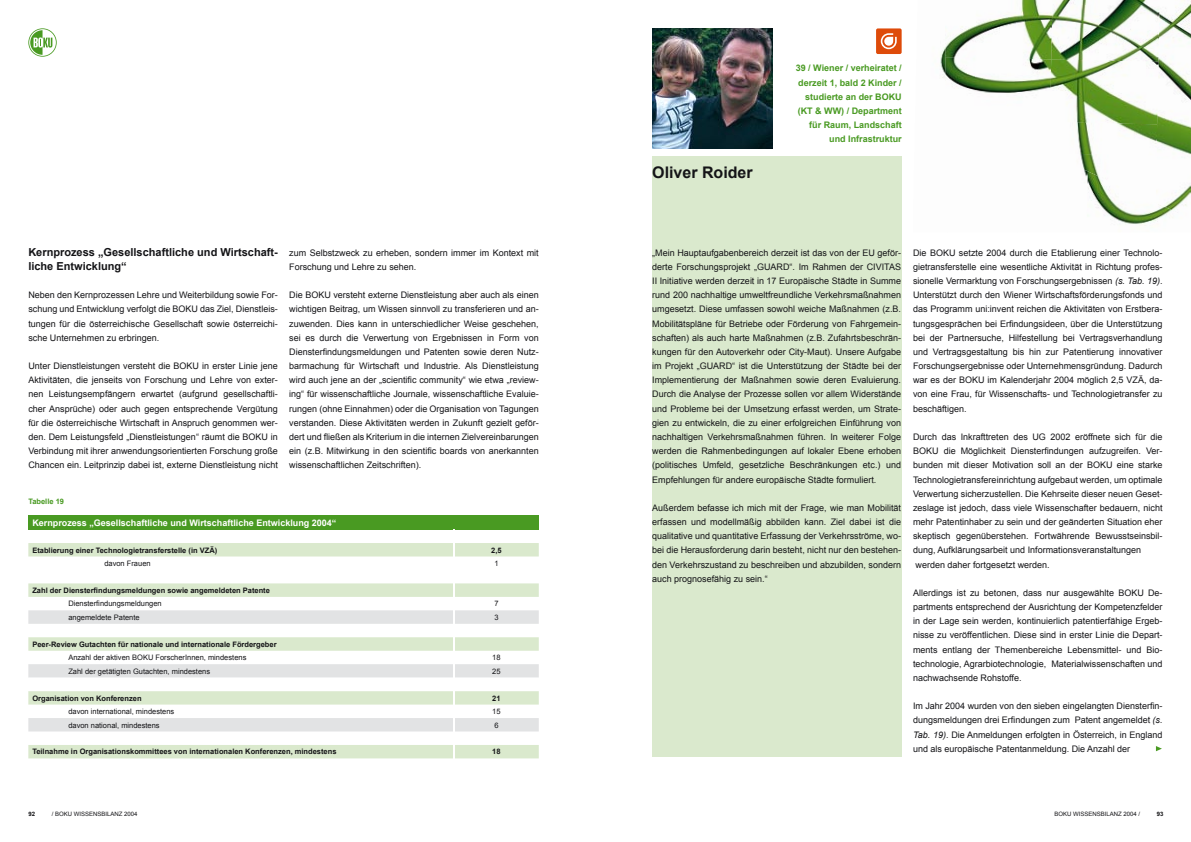
<style>
.page{position:relative;width:1191px;height:842px;background:#fff}
.page>*{position:absolute;margin:0;border:0;box-sizing:border-box;transform-origin:0 0}
.t1{font:700 16px "Arial";color:#141417}
.t2{font:700 11px/14.2px "Arial";color:#141417}
.t3{font:9px/14.2px "Arial";color:#141417;text-align:justify}
.t4{font:700 9px/14.2px "Arial";color:#499a22;text-align:right}
.t5{font:700 9px "Arial";color:#fff}
.t6{font:700 7.5px "Arial";color:#141417}
.t7{font:7.5px "Arial";color:#141417}
.t8{font:700 7.5px "Arial";color:#499a22}
.t9{font:6px "Arial";color:#141417}
.t10{font:700 6px "Arial";color:#141417}
.s1{font-style:italic}
</style>
<div class="page">
<div style="left:652px;top:156px;width:249px;height:601px;background:#dae9cd"></div>
<img style="left:652px;top:28px;width:120px;height:121px">
<div style="left:876px;top:28px;width:25px;height:26px;background:#de4b0a;border-radius:2px"></div>
<svg style="left:880px;top:33px;width:16px;height:16px"></svg>
<img style="left:940px;top:47px;width:5px;height:31px">
<img style="left:1114px;top:218px;width:44px;height:8px">
<img style="left:945px;top:0;width:106px;height:57px">
<img style="left:1051px;top:0;width:104px;height:59px">
<img style="left:1155px;top:0;width:36px;height:219px">
<img style="left:945px;top:57px;width:106px;height:36px">
<img style="left:1049px;top:59px;width:109px;height:65px">
<img style="left:1049px;top:120px;width:108px;height:36px">
<img style="left:1049px;top:152px;width:107px;height:33px">
<img style="left:1088px;top:185px;width:68px;height:33px">
<svg style="left:1156px;top:746px;width:6px;height:5px"></svg>
<div style="left:28px;top:515px;width:511px;height:15px;background:#499a22"></div>
<svg style="left:28px;top:543px;width:511px;height:215px"></svg>
<svg style="left:28px;top:28px;width:29px;height:29px"></svg>
<p class="t2" style="left:28px;top:245px;width:251px">Kernprozess „Gesellschaftliche und Wirtschaft&shy;liche Entwicklung“</p>
<p class="t3" style="left:28px;top:288px;width:251px">Neben den Kernprozessen Lehre und Weiterbildung sowie For&shy;schung und Entwicklung verfolgt die BOKU das Ziel, Dienstleis&shy;tungen für die österreichische Gesellschaft sowie österreichi&shy;sche Unternehmen zu erbringen.</p>
<p class="t3" style="left:28px;top:359px;width:251px">Unter Dienstleistungen versteht die BOKU in erster Linie jene Aktivitäten, die jenseits von Forschung und Lehre von exter&shy;nen Leistungsempfängern erwartet (aufgrund gesellschaftli&shy;cher Ansprüche) oder auch gegen entsprechende Vergütung für die österreichische Wirtschaft in Anspruch genommen wer&shy;den. Dem Leistungsfeld „Dienstleistungen“ räumt die BOKU in Verbindung mit ihrer anwendungsorientierten Forschung große Chancen ein. Leitprinzip dabei ist, externe Dienstleistung nicht</p>
<p class="t8" style="left:28px;top:497px;width:37px">Tabelle 19</p>
<p class="t3" style="left:289px;top:245px;width:251px">zum Selbstzweck zu erheben, sondern immer im Kontext mit<br>Forschung und Lehre zu sehen.</p>
<p class="t3" style="left:289px;top:288px;width:251px">Die BOKU versteht externe Dienstleistung aber auch als einen wichtigen Beitrag, um Wissen sinnvoll zu transferieren und an&shy;zuwenden. Dies kann in unterschiedlicher Weise geschehen, sei es durch die Verwertung von Ergebnissen in Form von Diensterfindungsmeldungen und Patenten sowie deren Nutz&shy;barmachung für Wirtschaft und Industrie. Als Dienstleistung wird auch jene an der „scientific community“ wie etwa „review&shy;ing“ für wissenschaftliche Journale, wissenschaftliche Evaluie&shy;rungen (ohne Einnahmen) oder die Organisation von Tagungen verstanden. Diese Aktivitäten werden in Zukunft gezielt geför&shy;dert und fließen als Kriterium in die internen Zielvereinbarungen ein (z.B. Mitwirkung in den scientific boards von anerkannten wissenschaftlichen Zeitschriften).</p>
<p class="t5" style="left:32px;top:517px;width:305px">Kernprozess „Gesellschaftliche und Wirtschaftliche Entwicklung 2004“</p>
<p class="t6" style="left:32px;top:546px;width:186px">Etablierung einer Technologietransferstelle (in VZÄ)</p>
<p class="t6" style="left:491px;top:546px;width:12px">2,5</p>
<p class="t7" style="left:104px;top:559px;width:48px">davon Frauen</p>
<p class="t7" style="left:494px;top:559px;width:6px">1</p>
<p class="t6" style="left:32px;top:586px;width:239px">Zahl der Diensterfindungsmeldungen sowie angemeldeten Patente</p>
<p class="t7" style="left:68px;top:599px;width:95px">Diensterfindungsmeldungen</p>
<p class="t7" style="left:494px;top:599px;width:6px">7</p>
<p class="t7" style="left:68px;top:613px;width:73px">angemeldete Patente</p>
<p class="t7" style="left:494px;top:613px;width:6px">3</p>
<p class="t6" style="left:32px;top:640px;width:246px">Peer-Review Gutachten für nationale und internationale Fördergeber</p>
<p class="t7" style="left:68px;top:653px;width:179px">Anzahl der aktiven BOKU ForscherInnen, mindestens</p>
<p class="t7" style="left:492px;top:653px;width:10px">18</p>
<p class="t7" style="left:68px;top:667px;width:143px">Zahl der getätigten Gutachten, mindestens</p>
<p class="t7" style="left:492px;top:667px;width:10px">25</p>
<p class="t6" style="left:32px;top:694px;width:111px">Organisation von Konferenzen</p>
<p class="t6" style="left:492px;top:694px;width:10px">21</p>
<p class="t7" style="left:68px;top:707px;width:107px">davon international, mindestens</p>
<p class="t7" style="left:492px;top:707px;width:10px">15</p>
<p class="t7" style="left:68px;top:721px;width:93px">davon national, mindestens</p>
<p class="t7" style="left:494px;top:721px;width:6px">6</p>
<p class="t6" style="left:32px;top:747px;width:306px">Teilnahme in Organisationskommittees von internationalen Konferenzen, mindestens</p>
<p class="t6" style="left:492px;top:747px;width:10px">18</p>
<h1 class="t1" style="left:652px;top:163px;width:102px">Oliver Roider</h1>
<p class="t4" style="left:795px;top:61px;width:107px">39 / Wiener / verheiratet / derzeit 1, bald 2 Kinder / studierte an der BOKU (KT &amp; WW) / Department für Raum, Landschaft und Infrastruktur</p>
<p class="t3" style="left:652px;top:245px;width:250px">„Mein Hauptaufgabenbereich derzeit ist das von der EU geför&shy;derte Forschungsprojekt „GUARD“. Im Rahmen der CIVITAS II Initiative werden derzeit in 17 Europäische Städte in Summe rund 200 nachhaltige umweltfreundliche Verkehrsmaßnahmen umgesetzt. Diese umfassen sowohl weiche Maßnahmen (z.B.<br>Mobilitätspläne für Betriebe oder Förderung von Fahrgemein&shy;schaften) als auch harte Maßnahmen (z.B. Zufahrtsbeschrän&shy;kungen für den Autoverkehr oder City-Maut). Unsere Aufgabe im Projekt „GUARD“ ist die Unterstützung der Städte bei der Implementierung der Maßnahmen sowie deren Evaluierung.<br>Durch die Analyse der Prozesse sollen vor allem Widerstände und Probleme bei der Umsetzung erfasst werden, um Strate&shy;gien zu entwickeln, die zu einer erfolgreichen Einführung von nachhaltigen Verkehrsmaßnahmen führen. In weiterer Folge werden die Rahmenbedingungen auf lokaler Ebene erhoben (politisches Umfeld, gesetzliche Beschränkungen etc.) und Empfehlungen für andere europäische Städte formuliert.</p>
<p class="t3" style="left:652px;top:501px;width:250px">Außerdem befasse ich mich mit der Frage, wie man Mobilität erfassen und modellmäßig abbilden kann. Ziel dabei ist die qualitative und quantitative Erfassung der Verkehrsströme, wo&shy;bei die Herausforderung darin besteht, nicht nur den bestehen&shy;den Verkehrszustand zu beschreiben und abzubilden, sondern auch prognosefähig zu sein.“</p>
<p class="t3" style="left:913px;top:245px;width:251px">Die BOKU setzte 2004 durch die Etablierung einer Technolo&shy;gietransferstelle eine wesentliche Aktivität in Richtung profes&shy;sionelle Vermarktung von Forschungsergebnissen <span class="s1">(s. Tab. 19)</span>.<br>Unterstützt durch den Wiener Wirtschaftsförderungsfonds und das Programm uni:invent reichen die Aktivitäten von Erstbera&shy;tungsgesprächen bei Erfindungsideen, über die Unterstützung bei der Partnersuche, Hilfestellung bei Vertragsverhandlung und Vertragsgestaltung bis hin zur Patentierung innovativer Forschungsergebnisse oder Unternehmensgründung. Dadurch war es der BOKU im Kalenderjahr 2004 möglich 2,5 VZÄ, da&shy;von eine Frau, für Wissenschafts- und Technologietransfer zu beschäftigen.</p>
<p class="t3" style="left:913px;top:430px;width:251px;text-align:left">Durch das Inkrafttreten des UG 2002 eröffnete sich für die BOKU die Möglichkeit Diensterfindungen aufzugreifen. Ver&shy;bunden mit dieser Motivation soll an der BOKU eine starke Technologietransfereinrichtung aufgebaut werden, um optimale Verwertung sicherzustellen. Die Kehrseite dieser neuen Geset&shy;zeslage ist jedoch, dass viele Wissenschafter bedauern, nicht mehr Patentinhaber zu sein und der geänderten Situation eher skeptisch gegenüberstehen. Fortwährende Bewusstseinsbil&shy;dung, Aufklärungsarbeit und Informationsveranstaltungen werden daher fortgesetzt werden.</p>
<p class="t3" style="left:913px;top:586px;width:251px">Allerdings ist zu betonen, dass nur ausgewählte BOKU De&shy;partments entsprechend der Ausrichtung der Kompetenzfelder in der Lage sein werden, kontinuierlich patentierfähige Ergeb&shy;nisse zu veröffentlichen. Diese sind in erster Linie die Depart&shy;ments entlang der Themenbereiche Lebensmittel- und Bio&shy;technologie, Agrarbiotechnologie, Materialwissenschaften und nachwachsende Rohstoffe.</p>
<p class="t3" style="left:913px;top:699px;width:251px">Im Jahr 2004 wurden von den sieben eingelangten Diensterfin&shy;dungsmeldungen drei Erfindungen zum Patent angemeldet <span class="s1">(s.<br>Tab. 19)</span>. Die Anmeldungen erfolgten in Österreich, in England und als europäische Patentanmeldung. Die Anzahl der</p>
<p class="t10" style="left:28px;top:810px;width:8px">92</p>
<p class="t9" style="left:52px;top:810px;width:87px">/ BOKU WISSENSBILANZ 2004</p>
<p class="t9" style="left:1054px;top:810px;width:87px">BOKU WISSENSBILANZ 2004 /</p>
<p class="t10" style="left:1156px;top:810px;width:8px">93</p>
</div>
